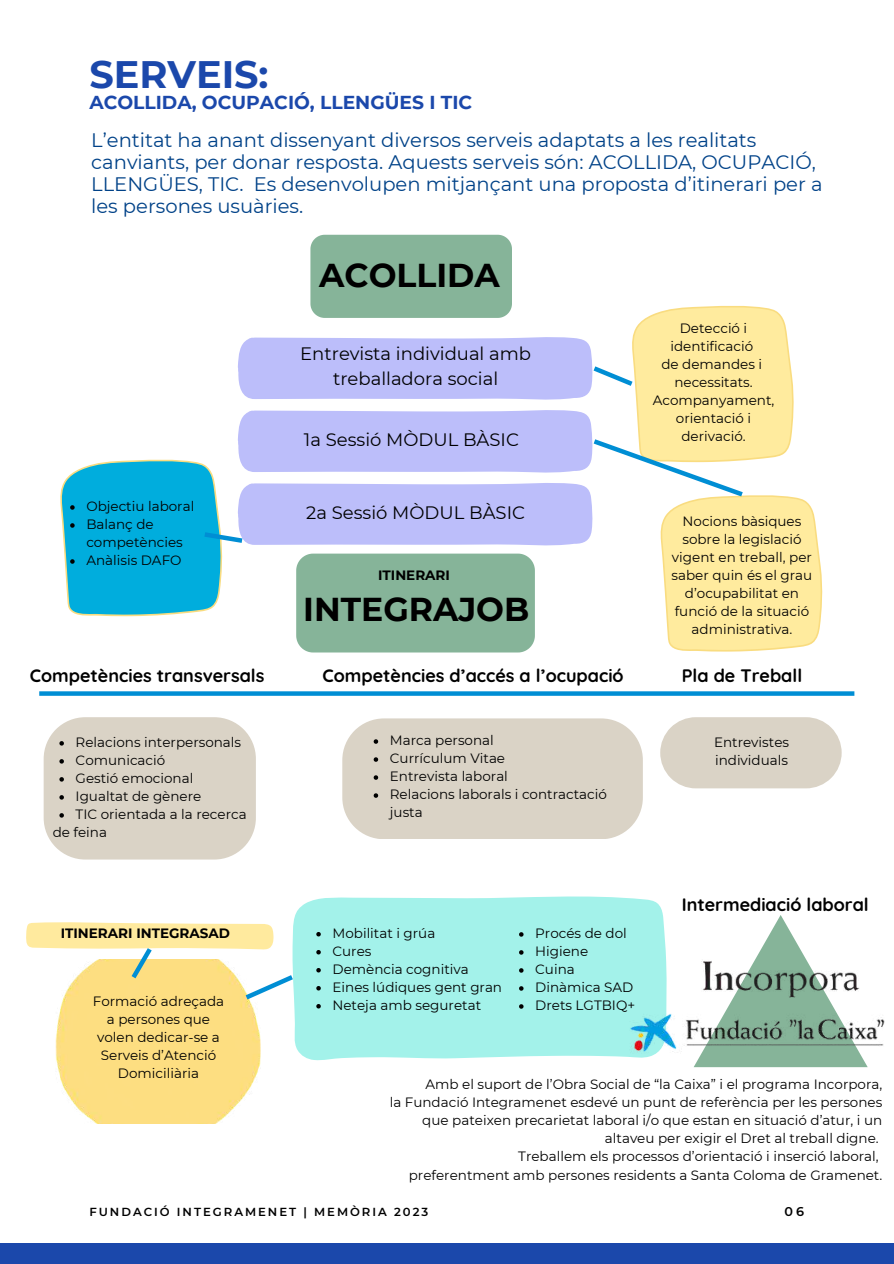
<style>
.page{position:relative;width:894px;height:1264px;background:#fff}
.page>*{position:absolute;margin:0;border:0;box-sizing:border-box;transform-origin:0 0}
.t1{font:700 38.25px "Montserrat";color:#1b48ab}
.t2{font:700 33px "Montserrat";color:#000}
.t3{font:19.5px/21.9px "Montserrat";color:#014288}
.t4{font:700 18.75px "Montserrat";color:#1b48ab}
.t5{font:700 18px "Quicksand";color:#000}
.t6{font:18px/24.8px "Montserrat";color:#000;text-align:center}
.t7{font:13.5px/18px "Montserrat";color:#000}
.t8{font:700 13.5px "Montserrat";color:#000}
.t9{font:600 12.75px "Montserrat";color:#000}
.t10{font:600 11.7px "Montserrat";letter-spacing:.17em;color:#000}
</style>
<div class="page">
<div style="left:0;top:1243px;width:893px;height:20px;background:#1b48ab"></div>
<svg style="left:39px;top:691px;width:815px;height:4px;background:#1396d7"></svg>
<svg style="left:660px;top:717px;width:181px;height:71px;background:#ddd6ca"></svg>
<img style="left:56px;top:1003px;width:205px;height:120px">
<div style="left:294px;top:896px;width:372px;height:164px;background:#a3f2ea"></div>
<svg style="left:694px;top:915px;width:173px;height:152px"></svg>
<svg style="left:26px;top:921px;width:272px;height:82px"></svg>
<img style="left:701px;top:959px;width:158px;height:39px">
<img style="left:623px;top:1007px;width:262px;height:48px">
<svg style="left:60px;top:235px;width:763px;height:417px"></svg>
<div style="left:342px;top:718px;width:300px;height:121px;background:#dad3c6"></div>
<div style="left:44px;top:717px;width:212px;height:142px;background:#dad3c6"></div>
<svg style="left:316px;top:932px;width:5px;height:4px"></svg>
<svg style="left:316px;top:950px;width:5px;height:4px"></svg>
<svg style="left:316px;top:968px;width:5px;height:4px"></svg>
<svg style="left:316px;top:986px;width:5px;height:4px"></svg>
<svg style="left:316px;top:1004px;width:5px;height:4px"></svg>
<svg style="left:519px;top:932px;width:4px;height:4px"></svg>
<svg style="left:519px;top:950px;width:4px;height:4px"></svg>
<svg style="left:519px;top:968px;width:4px;height:4px"></svg>
<svg style="left:519px;top:986px;width:4px;height:4px"></svg>
<svg style="left:519px;top:1004px;width:4px;height:4px"></svg>
<h1 class="t1" style="left:89px;top:51px;width:181px">SERVEIS:</h1>
<h3 class="t4" style="left:89px;top:91px;width:384px">ACOLLIDA, OCUPACIÓ, LLENGÜES I TIC</h3>
<p class="t3" style="left:91px;top:129px;width:732px">L’entitat ha anant dissenyant diversos serveis adaptats a les realitats canviants, per donar resposta. Aquests serveis són: ACOLLIDA, OCUPACIÓ, LLENGÜES, TIC. Es desenvolupen mitjançant una proposta d’itinerari per a les persones usuàries.</p>
<p class="t7" style="left:86px;top:497px;width:109px">Objectiu laboral<br>Balanç de competències<br>Anàlisis DAFO</p>
<h2 class="t2" style="left:319px;top:255px;width:182px">ACOLLIDA</h2>
<h3 class="t6" style="left:300px;top:341px;width:232px">Entrevista individual amb treballadora social</h3>
<h3 class="t6" style="left:304px;top:427px;width:216px">1a Sessió MÒDUL BÀSIC</h3>
<h3 class="t6" style="left:306px;top:500px;width:220px">2a Sessió MÒDUL BÀSIC</h3>
<p class="t8" style="left:378px;top:567px;width:73px">ITINERARI</p>
<h2 class="t2" style="left:303px;top:589px;width:227px">INTEGRAJOB</h2>
<p class="t7" style="left:652px;top:319px;width:123px;text-align:center">Detecció i identificació<br>de demandes i necessitats.<br>Acompanyament, orientació i derivació.</p>
<p class="t7" style="left:671px;top:512px;width:142px;text-align:center">Nocions bàsiques sobre la legislació vigent en treball, per saber quin és el grau d’ocupabilitat en funció de la situació administrativa.</p>
<h3 class="t5" style="left:30px;top:663px;width:236px">Competències transversals</h3>
<h3 class="t5" style="left:322px;top:663px;width:302px">Competències d’accés a l’ocupació</h3>
<h3 class="t5" style="left:681px;top:663px;width:122px">Pla de Treball</h3>
<p class="t7" style="left:76px;top:733px;width:167px">Relacions interpersonals</p>
<p class="t7" style="left:76px;top:751px;width:91px">Comunicació</p>
<p class="t7" style="left:76px;top:769px;width:119px">Gestió emocional</p>
<p class="t7" style="left:76px;top:787px;width:127px">Igualtat de gènere</p>
<p class="t7" style="left:76px;top:805px;width:172px">TIC orientada a la recerca</p>
<p class="t7" style="left:53px;top:823px;width:56px">de feina</p>
<p class="t8" style="left:61px;top:924px;width:171px">ITINERARI INTEGRASAD</p>
<p class="t7" style="left:93px;top:992px;width:133px;text-align:center">Formació adreçada a persones que volen dedicar-se a<br>Serveis d’Atenció<br>Domiciliària</p>
<p class="t7" style="left:390px;top:731px;width:218px">Marca personal<br>Currículum Vitae<br>Entrevista laboral<br>Relacions laborals i contractació justa</p>
<p class="t7" style="left:332px;top:923px;width:171px">Mobilitat i grúa<br>Cures<br>Demència cognitiva<br>Eines lúdiques gent gran<br>Neteja amb seguretat</p>
<p class="t7" style="left:535px;top:924px;width:101px">Procés de dol<br>Higiene<br>Cuina<br>Dinàmica SAD<br>Drets LGTBIQ+</p>
<p class="t7" style="left:713px;top:733px;width:77px">Entrevistes individuals</p>
<h3 class="t5" style="left:681px;top:893px;width:188px">Intermediació laboral</h3>
<p class="t7" style="left:389px;top:1075px;width:494px;text-align:right">Amb el suport de l’Obra Social de “la Caixa” i el programa Incorpora,<br>la Fundació Integramenet esdevé un punt de referència per les persones que pateixen precarietat laboral i/o que estan en situació d’atur, i un altaveu per exigir el Dret al treball digne.<br>Treballem els processos d’orientació i inserció laboral,<br>preferentment amb persones residents a Santa Coloma de Gramenet.</p>
<p class="t10" style="left:89px;top:1204px;width:340px">FUNDACIÓ INTEGRAMENET | MEMÒRIA 2023</p>
<p class="t9" style="left:784px;top:1203px;width:21px">06</p>
</div>
